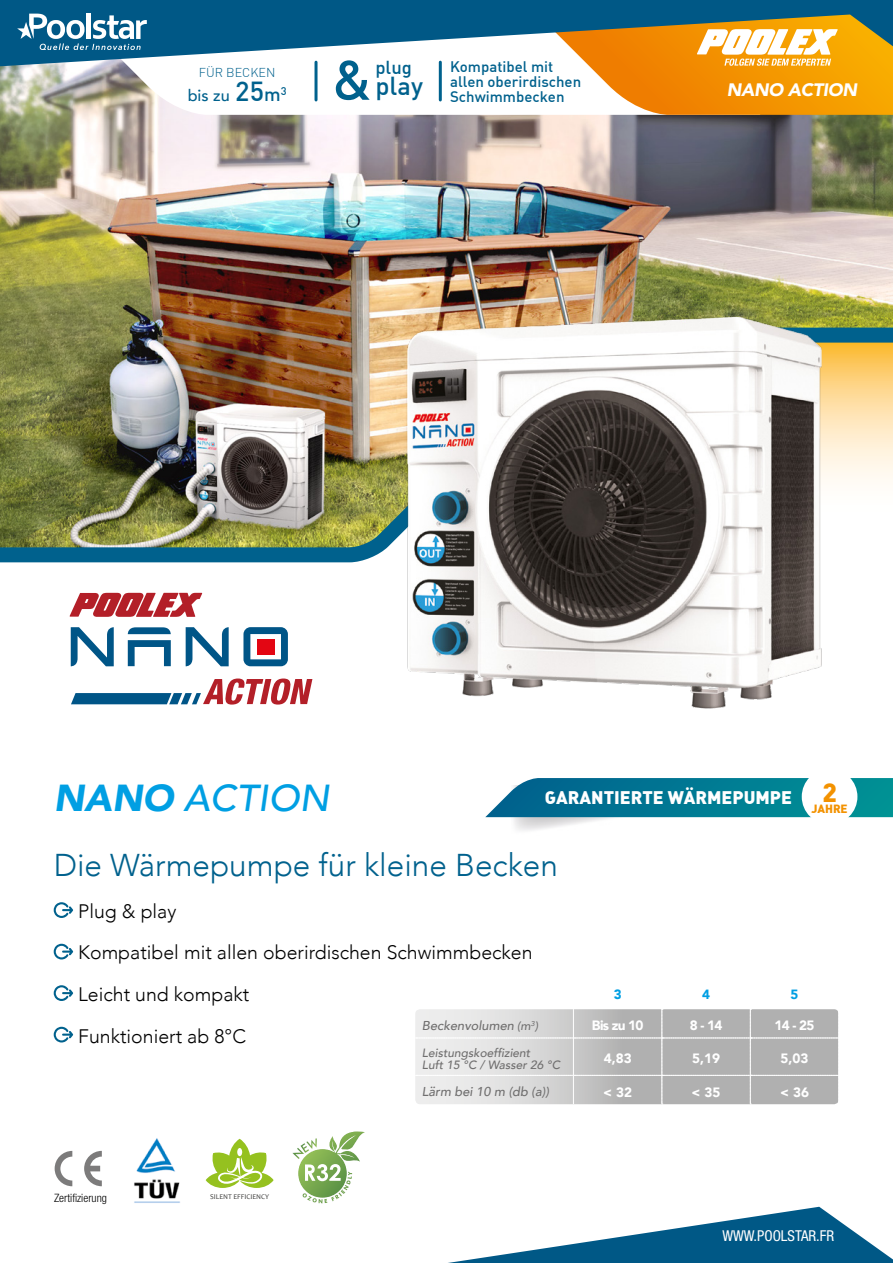
<style>
.page{position:relative;width:893px;height:1263px;background:#fff}
.page>*{position:absolute;margin:0;border:0;box-sizing:border-box;transform-origin:0 0}
.t1{font:500 54.9px "DIN";color:#00618d}
.t2{font:italic 500 37.5px "Avenir";color:#009fe3}
.t3{font:300 31.5px "Avenir";color:#00618d}
.t4{font:500 25.5px "DIN";color:#00618d}
.t5{font:300 19.5px/41.5px "Avenir";color:#000}
.t6{font:500 18.45px "DIN";color:#00618d}
.t7{font:italic 900 18px "Avenir";letter-spacing:-.02em;color:#fff}
.t8{font:900 17.85px "DIN Alternate";color:#fff}
.t9{font:500 16.2px "Avenir";color:#00618d}
.t10{font:500 15px/15px "DIN";color:#00618d}
.t11{font:condensed 15px "Helvetica Neue";color:#fff}
.t12{font:900 13.5px "Avenir";letter-spacing:-.05em;color:#fff}
.t13{font:900 13.35px "Avenir";color:#009fe3}
.t14{font:italic 500 12.9px "Avenir";color:#706f6f}
.t15{font:300 12.6px "DIN";color:#00618d}
.t16{font:italic 500 12px/12px "Avenir";color:#706f6f}
.t17{font:900 11.7px "DIN";color:#f39200}
.t18{font:300 condensed 11.55px "Helvetica Neue";color:#000}
.t19{font:7.35px "Candara";color:#3c3c3b}
.t20{font:6.75px "Candara";color:#3c3c3b}
.s1{font-family:"DIN";font-size:27px}
.s2{font-family:"DIN";font-size:18.9px}
.s3{font-weight:900}
.s4{font-family:"DIN";font-size:25.95px;color:#f39200}
.s5{font-size:12px}
</style>
<div class="page">
<img style="left:0;top:66px;width:893px;height:254px">
<img style="left:0;top:320px;width:893px;height:243px">
<svg style="left:54px;top:902px;width:19px;height:16px"></svg>
<svg style="left:54px;top:944px;width:19px;height:15px"></svg>
<svg style="left:54px;top:985px;width:19px;height:16px"></svg>
<svg style="left:54px;top:1027px;width:19px;height:15px"></svg>
<img style="left:134px;top:1138px;width:46px;height:65px">
<svg style="left:206px;top:1139px;width:68px;height:49px"></svg>
<svg style="left:292px;top:1131px;width:73px;height:73px"></svg>
<svg style="left:55px;top:1151px;width:47px;height:35px"></svg>
<svg style="left:485px;top:778px;width:408px;height:39px;background:#0f8098"></svg>
<div style="left:802px;top:769px;width:55px;height:55px;background:#fff;border-radius:50%"></div>
<svg style="left:30px;top:66px;width:493px;height:49px"></svg>
<svg style="left:0;top:0;width:523px;height:66px;fill:#005886"></svg>
<svg style="left:448px;top:1207px;width:445px;height:56px"></svg>
<div style="left:86px;top:13px;width:5px;height:26px;background:#fff"></div>
<svg style="left:17px;top:14px;width:130px;height:36px"></svg>
<svg style="left:523px;top:0;width:370px;height:115px"></svg>
<hr style="left:314px;top:62px;width:3px;height:38px;background:#00618d">
<hr style="left:439px;top:62px;width:3px;height:38px;background:#00618d">
<img style="left:399px;top:313px;width:430px;height:396px">
<svg style="left:70px;top:593px;width:132px;height:24px"></svg>
<svg style="left:128px;top:627px;width:43px;height:7px"></svg>
<svg style="left:128px;top:640px;width:43px;height:26px"></svg>
<svg style="left:71px;top:627px;width:43px;height:39px"></svg>
<svg style="left:186px;top:627px;width:43px;height:39px"></svg>
<svg style="left:243px;top:627px;width:45px;height:39px"></svg>
<svg style="left:71px;top:678px;width:241px;height:26px"></svg>
<svg style="left:415px;top:1009px;width:424px;height:96px;background:#c6c6c6"></svg>
<p class="t15" style="left:199px;top:65px;width:78px">FÜR BECKEN</p>
<p class="t9" style="left:188px;top:81px;width:100px">bis zu <span class="s1">25</span><span class="s2">m</span><sup>3</sup></p>
<h1 class="t1" style="left:332px;top:45px;width:42px">&amp;</h1>
<p class="t6" style="left:375px;top:56px;width:38px">plug</p>
<h3 class="t4" style="left:375px;top:69px;width:49px">play</h3>
<p class="t10" style="left:450px;top:59px;width:133px">Kompatibel mit allen oberirdischen</p>
<p class="t10" style="left:450px;top:89px;width:116px">Schwimmbecken</p>
<p class="t7" style="left:727px;top:75px;width:132px">NANO ACTION</p>
<h2 class="t2" style="left:54px;top:776px;width:277px"><span class="s3">NANO</span> ACTION</h2>
<p class="t8" style="left:545px;top:785px;width:293px">GARANTIERTE WÄRMEPUMPE <span class="s4">2</span></p>
<p class="t17" style="left:811px;top:801px;width:38px">JAHRE</p>
<h3 class="t3" style="left:54px;top:847px;width:506px">Die Wärmepumpe für kleine Becken</h3>
<p class="t5" style="left:78px;top:890px;width:456px">Plug &amp; play<br>Kompatibel mit allen oberirdischen Schwimmbecken<br>Leicht und kompakt<br>Funktioniert ab 8°C</p>
<p class="t13" style="left:614px;top:983px;width:9px">3</p>
<p class="t13" style="left:702px;top:983px;width:9px">4</p>
<p class="t13" style="left:791px;top:983px;width:9px">5</p>
<p class="t14" style="left:422px;top:1018px;width:118px">Beckenvolumen <span class="s5">(m</span><sup>3</sup><span class="s5">)</span></p>
<p class="t12" style="left:592px;top:1014px;width:53px">Bis zu 10</p>
<p class="t12" style="left:690px;top:1014px;width:34px">8 - 14</p>
<p class="t12" style="left:775px;top:1014px;width:41px">14 - 25</p>
<p class="t16" style="left:422px;top:1047px;width:140px">Leistungskoeffizient<br>Luft 15 °C / Wasser 26 °C</p>
<p class="t12" style="left:604px;top:1047px;width:29px">4,83</p>
<p class="t12" style="left:692px;top:1047px;width:29px">5,19</p>
<p class="t12" style="left:780px;top:1047px;width:29px">5,03</p>
<p class="t14" style="left:422px;top:1084px;width:129px">Lärm bei 10 m (db (a))</p>
<p class="t12" style="left:603px;top:1080px;width:30px">&lt; 32</p>
<p class="t12" style="left:692px;top:1080px;width:30px">&lt; 35</p>
<p class="t12" style="left:780px;top:1080px;width:30px">&lt; 36</p>
<p class="t18" style="left:54px;top:1191px;width:54px">Zertifizierung</p>
<p class="t20" style="left:60px;top:1192px;width:52px">OZONE FRIENDLY</p>
<p class="t19" style="left:210px;top:1191px;width:61px">SILENT EFFICIENCY</p>
<p class="t11" style="left:722px;top:1227px;width:113px">WWW.POOLSTAR.FR</p>
</div>
